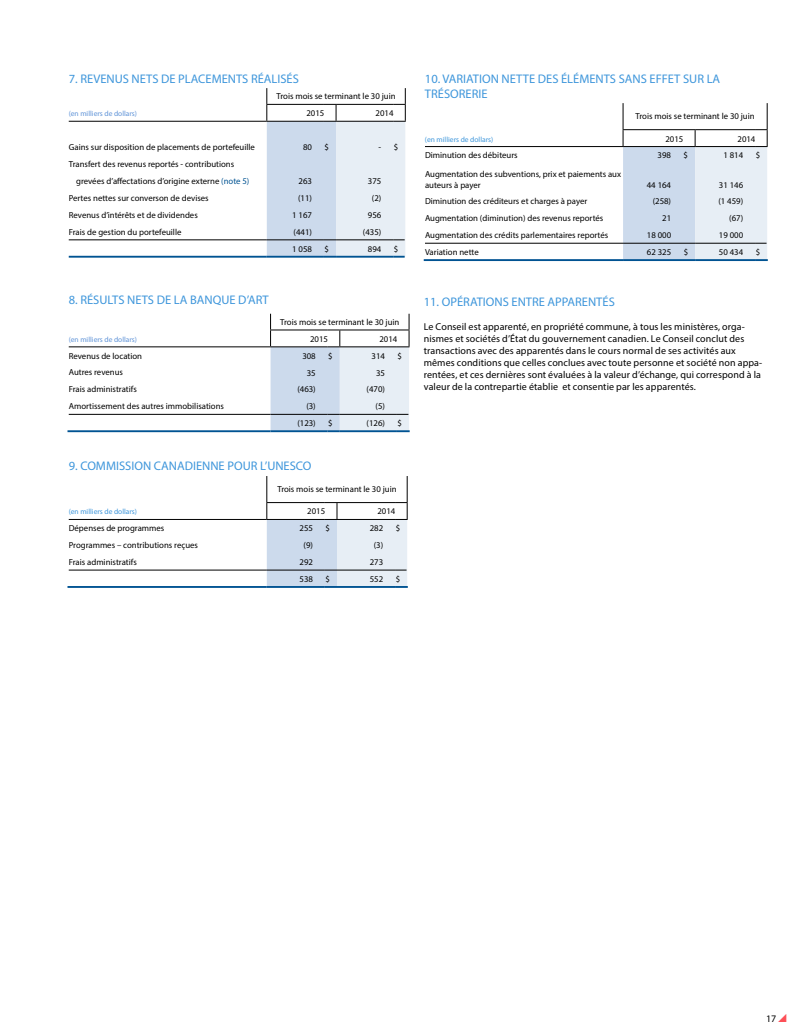
<style>
.page{position:relative;width:810px;height:1035px;background:#fff}
.page>*{position:absolute;margin:0;border:0;box-sizing:border-box;transform-origin:0 0}
.t1{font:12.5px/15px "Myriad Pro";color:#3e96db}
.t2{font:10px/12px "Myriad Pro";letter-spacing:.01em;color:#000}
.t3{font:8.75px/16.9px "Myriad Pro";color:#000}
.t4{font:7.5px "Myriad Pro";color:#6094d8}
.t5{font:7.5px "Myriad Pro";color:#3e96db}
.s1{color:#005392}
</style>
<div class="page">
<hr style="left:69px;top:121px;width:198px;height:1px;background:#000">
<hr style="left:69px;top:239px;width:198px;height:1px;background:#000">
<hr style="left:69px;top:256px;width:198px;height:2px;background:#005392">
<svg style="left:266px;top:88px;width:140px;height:170px"></svg>
<hr style="left:69px;top:346px;width:202px;height:1px;background:#000">
<hr style="left:69px;top:414px;width:202px;height:1px;background:#000">
<hr style="left:68px;top:430px;width:203px;height:2px;background:#005392">
<svg style="left:270px;top:314px;width:140px;height:118px"></svg>
<hr style="left:69px;top:519px;width:198px;height:1px;background:#000">
<hr style="left:69px;top:570px;width:198px;height:1px;background:#000">
<hr style="left:68px;top:586px;width:199px;height:2px;background:#005392">
<svg style="left:266px;top:476px;width:142px;height:112px"></svg>
<hr style="left:425px;top:146px;width:198px;height:1px;background:#000">
<hr style="left:425px;top:243px;width:198px;height:1px;background:#000">
<hr style="left:424px;top:259px;width:199px;height:2px;background:#005392">
<svg style="left:623px;top:103px;width:145px;height:158px"></svg>
<h1 class="t1" style="left:69px;top:71px;width:232px">7. REVENUS NETS DE PLACEMENTS RÉALISÉS</h1>
<p class="t3" style="left:276px;top:88px;width:121px">Trois mois se terminant le 30 juin</p>
<p class="t4" style="left:69px;top:109px;width:70px">(en milliers de dollars)</p>
<p class="t3" style="left:306px;top:105px;width:19px">2015</p>
<p class="t3" style="left:376px;top:105px;width:19px">2014</p>
<p class="t3" style="left:69px;top:138px;width:188px">Gains sur disposition de placements de portefeuille</p>
<p class="t3" style="left:303px;top:138px;width:10px">80</p>
<p class="t3" style="left:325px;top:138px;width:6px">$</p>
<p class="t3" style="left:379px;top:138px;width:21px">- $</p>
<p class="t3" style="left:76px;top:155px;width:175px;text-indent:-7px">Transfert des revenus reportés - contributions grevées d’affectations d’origine externe <span class="s1">(note 5)</span></p>
<p class="t3" style="left:299px;top:172px;width:15px">263</p>
<p class="t3" style="left:368px;top:172px;width:15px">375</p>
<p class="t3" style="left:69px;top:190px;width:141px">Pertes nettes sur converson de devises</p>
<p class="t3" style="left:298px;top:190px;width:15px">(11)</p>
<p class="t3" style="left:372px;top:190px;width:11px">(2)</p>
<p class="t3" style="left:69px;top:206px;width:131px">Revenus d’intérêts et de dividendes</p>
<p class="t3" style="left:292px;top:206px;width:21px">1 167</p>
<p class="t3" style="left:368px;top:206px;width:15px">956</p>
<p class="t3" style="left:69px;top:223px;width:114px">Frais de gestion du portefeuille</p>
<p class="t3" style="left:294px;top:223px;width:20px">(441)</p>
<p class="t3" style="left:363px;top:223px;width:20px">(435)</p>
<p class="t3" style="left:292px;top:240px;width:21px">1 058</p>
<p class="t3" style="left:325px;top:240px;width:6px">$</p>
<p class="t3" style="left:368px;top:240px;width:15px">894</p>
<p class="t3" style="left:394px;top:240px;width:6px">$</p>
<h1 class="t1" style="left:69px;top:292px;width:202px">8. RÉSULTS NETS DE LA BANQUE D’ART</h1>
<p class="t3" style="left:280px;top:313px;width:121px">Trois mois se terminant le 30 juin</p>
<p class="t4" style="left:69px;top:335px;width:70px">(en milliers de dollars)</p>
<p class="t3" style="left:310px;top:330px;width:19px">2015</p>
<p class="t3" style="left:379px;top:330px;width:19px">2014</p>
<p class="t3" style="left:69px;top:347px;width:75px">Revenus de location</p>
<p class="t3" style="left:302px;top:347px;width:15px">308</p>
<p class="t3" style="left:328px;top:347px;width:6px">$</p>
<p class="t3" style="left:372px;top:347px;width:15px">314</p>
<p class="t3" style="left:398px;top:347px;width:6px">$</p>
<p class="t3" style="left:69px;top:364px;width:56px">Autres revenus</p>
<p class="t3" style="left:307px;top:364px;width:10px">35</p>
<p class="t3" style="left:376px;top:364px;width:10px">35</p>
<p class="t3" style="left:69px;top:381px;width:70px">Frais administratifs</p>
<p class="t3" style="left:297px;top:381px;width:20px">(463)</p>
<p class="t3" style="left:367px;top:381px;width:20px">(470)</p>
<p class="t3" style="left:69px;top:398px;width:157px">Amortissement des autres immobilisations</p>
<p class="t3" style="left:306px;top:398px;width:11px">(3)</p>
<p class="t3" style="left:376px;top:398px;width:11px">(5)</p>
<p class="t3" style="left:297px;top:415px;width:20px">(123)</p>
<p class="t3" style="left:328px;top:415px;width:6px">$</p>
<p class="t3" style="left:367px;top:415px;width:20px">(126)</p>
<p class="t3" style="left:398px;top:415px;width:6px">$</p>
<h1 class="t1" style="left:69px;top:459px;width:244px">9. COMMISSION CANADIENNE POUR L’UNESCO</h1>
<p class="t3" style="left:277px;top:481px;width:121px">Trois mois se terminant le 30 juin</p>
<p class="t5" style="left:69px;top:507px;width:70px">(en milliers de dollars)</p>
<p class="t3" style="left:307px;top:503px;width:19px">2015</p>
<p class="t3" style="left:378px;top:503px;width:19px">2014</p>
<p class="t3" style="left:69px;top:520px;width:97px">Dépenses de programmes</p>
<p class="t3" style="left:300px;top:520px;width:15px">255</p>
<p class="t3" style="left:326px;top:520px;width:6px">$</p>
<p class="t3" style="left:370px;top:520px;width:15px">282</p>
<p class="t3" style="left:396px;top:520px;width:6px">$</p>
<p class="t3" style="left:69px;top:537px;width:131px">Programmes – contributions reçues</p>
<p class="t3" style="left:304px;top:537px;width:11px">(9)</p>
<p class="t3" style="left:374px;top:537px;width:11px">(3)</p>
<p class="t3" style="left:69px;top:553px;width:70px">Frais administratifs</p>
<p class="t3" style="left:300px;top:554px;width:15px">292</p>
<p class="t3" style="left:370px;top:554px;width:15px">273</p>
<p class="t3" style="left:300px;top:570px;width:15px">538</p>
<p class="t3" style="left:326px;top:570px;width:6px">$</p>
<p class="t3" style="left:370px;top:570px;width:15px">552</p>
<p class="t3" style="left:396px;top:570px;width:6px">$</p>
<h1 class="t1" style="left:425px;top:71px;width:297px">10. VARIATION NETTE DES ÉLÉMENTS SANS EFFET SUR LA<br>TRÉSORERIE</h1>
<p class="t3" style="left:636px;top:108px;width:121px">Trois mois se terminant le 30 juin</p>
<p class="t5" style="left:425px;top:134px;width:70px">(en milliers de dollars)</p>
<p class="t3" style="left:665px;top:130px;width:19px">2015</p>
<p class="t3" style="left:738px;top:130px;width:19px">2014</p>
<p class="t3" style="left:425px;top:147px;width:94px">Diminution des débiteurs</p>
<p class="t3" style="left:658px;top:147px;width:15px">398</p>
<p class="t3" style="left:684px;top:147px;width:6px">$</p>
<p class="t3" style="left:723px;top:147px;width:21px">1 814</p>
<p class="t3" style="left:756px;top:147px;width:6px">$</p>
<p class="t3" style="left:425px;top:169px;width:198px;line-height:10.5px">Augmentation des subventions, prix et paiements aux auteurs à payer</p>
<p class="t3" style="left:647px;top:176px;width:26px">44 164</p>
<p class="t3" style="left:719px;top:176px;width:26px">31 146</p>
<p class="t3" style="left:425px;top:193px;width:164px">Diminution des créditeurs et charges à payer</p>
<p class="t3" style="left:653px;top:193px;width:20px">(258)</p>
<p class="t3" style="left:718px;top:193px;width:26px">(1 459)</p>
<p class="t3" style="left:425px;top:210px;width:180px">Augmentation (diminution) des revenus reportés</p>
<p class="t3" style="left:662px;top:210px;width:10px">21</p>
<p class="t3" style="left:729px;top:210px;width:15px">(67)</p>
<p class="t3" style="left:425px;top:227px;width:185px">Augmentation des crédits parlementaires reportés</p>
<p class="t3" style="left:647px;top:227px;width:26px">18 000</p>
<p class="t3" style="left:719px;top:227px;width:26px">19 000</p>
<p class="t3" style="left:425px;top:243px;width:55px">Variation nette</p>
<p class="t3" style="left:647px;top:244px;width:26px">62 325</p>
<p class="t3" style="left:684px;top:243px;width:6px">$</p>
<p class="t3" style="left:719px;top:244px;width:26px">50 434</p>
<p class="t3" style="left:756px;top:243px;width:6px">$</p>
<h1 class="t1" style="left:424px;top:294px;width:193px">11. OPÉRATIONS ENTRE APPARENTÉS</h1>
<p class="t2" style="left:424px;top:320px;width:340px">Le Conseil est apparenté, en propriété commune, à tous les ministères, orga&shy;nismes et sociétés d’État du gouvernement canadien. Le Conseil conclut des transactions avec des apparentés dans le cours normal de ses activités aux mêmes conditions que celles conclues avec toute personne et société non appa&shy;rentées, et ces dernières sont évaluées à la valeur d’échange, qui correspond à la valeur de la contrepartie établie et consentie par les apparentés.</p>
<p class="t2" style="left:766px;top:1013px;width:12px">17</p>
</div>
